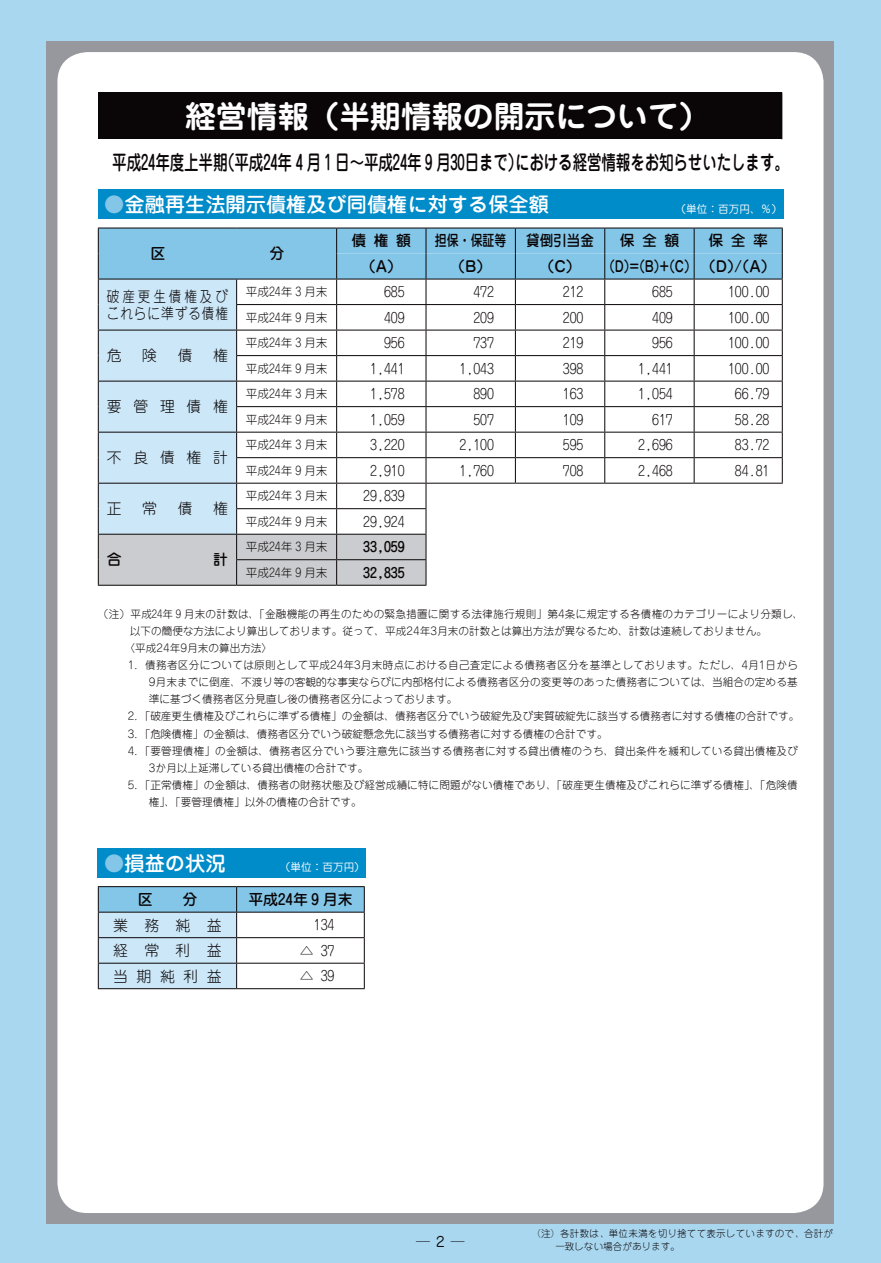
<style>
.page{position:relative;width:881px;height:1263px;background:#fff}
.page>*{position:absolute;margin:0;border:0;box-sizing:border-box;transform-origin:0 0}
.t1{font:700 30.9px "Jun 501 Pro";color:#fff}
.t2{font:500 20.25px "Jun 34 Pro";letter-spacing:-.01em;color:#0a0607;scale:.72 1}
.t3{font:500 20.25px "Jun 34 Pro";color:#fff}
.t4{font:500 14.85px "Jun 34 Pro";color:#0a0607}
.t5{font:300 14.85px "Jun 101 Pro";letter-spacing:.57em;color:#0a0607}
.t6{font:500 14.85px "Jun 34 Pro";color:#0a0607;scale:.8 1}
.t7{font:300 14.85px/17px "Jun 101 Pro";letter-spacing:.07em;color:#0a0607;scale:.85 1}
.t8{font:500 14.85px "Jun 34 Pro";color:#0a0607;scale:.91 1}
.t9{font:300 13.8px "Jun 101 Pro";color:#0a0607}
.t10{font:500 13.8px "Jun 34 Pro";color:#0a0607}
.t11{font:13.8px "Jun 201 Pro";color:#0a0607}
.t12{font:300 11.7px "Jun 101 Pro";color:#0a0607}
.t13{font:300 10.65px "Jun 101 Pro";letter-spacing:.005em;color:#0a0607}
.t14{font:300 10.65px "Jun 101 Pro";letter-spacing:.025em;color:#0a0607}
.t15{font:10.65px "Jun 201 Pro";color:#fff}
.t16{font:300 9.6px/12.8px "Jun 101";letter-spacing:.02em;color:#0a0607}
.s1{color:#83c6e8}
</style>
<div class="page">
<div style="left:0;top:0;width:880px;height:1263px;background:#aad7f0"></div>
<div style="left:47px;top:41px;width:786px;height:1183px;background:#97989d"></div>
<div style="left:57px;top:52px;width:766px;height:1161px;background:#fff;border-radius:30px"></div>
<div style="left:98px;top:92px;width:683px;height:47px;background:#0a0607"></div>
<hr style="left:781px;top:92px;width:1px;height:47px;background:#0a0607">
<div style="left:98px;top:189px;width:684px;height:30px;background:#008bc9"></div>
<hr style="left:98px;top:585px;width:138px;height:1px;background:#0a0607">
<hr style="left:236px;top:585px;width:100px;height:1px;background:#0a0607">
<hr style="left:336px;top:585px;width:90px;height:1px;background:#0a0607">
<svg style="left:98px;top:228px;width:684px;height:357px"></svg>
<hr style="left:98px;top:886px;width:138px;height:1px;background:#0a0607">
<hr style="left:236px;top:886px;width:128px;height:1px;background:#0a0607">
<svg style="left:98px;top:887px;width:267px;height:102px"></svg>
<hr style="left:98px;top:988px;width:138px;height:1px;background:#0a0607">
<hr style="left:236px;top:988px;width:128px;height:1px;background:#0a0607">
<div style="left:98px;top:848px;width:268px;height:30px;background:#008bc9"></div>
<h1 class="t1" style="left:185px;top:91px;width:526px">経営情報（半期情報の開示について）</h1>
<h2 class="t2" style="left:98px;top:146px;width:960px">　平成24年度上半期（平成24年４月１日～平成24年 9 月30日まで）における経営情報をお知らせいたします。</h2>
<h2 class="t3" style="left:104px;top:188px;width:446px"><span class="s1">●</span>金融再生法開示債権及び同債権に対する保全額</h2>
<p class="t15" style="left:675px;top:200px;width:108px">（単位：百万円、％）</p>
<h3 class="t4" style="left:351px;top:229px;width:61px">債権額</h3>
<h3 class="t6" style="left:435px;top:229px;width:91px">担保・保証等</h3>
<h3 class="t8" style="left:526px;top:229px;width:76px">貸倒引当金</h3>
<h3 class="t4" style="left:619px;top:229px;width:61px">保全額</h3>
<h3 class="t4" style="left:708px;top:229px;width:61px">保全率</h3>
<h3 class="t4" style="left:360px;top:255px;width:43px">（A）</h3>
<h3 class="t4" style="left:450px;top:255px;width:43px">（B）</h3>
<h3 class="t4" style="left:539px;top:255px;width:43px">（C）</h3>
<h3 class="t6" style="left:602px;top:255px;width:217px">（D）=（B）+（C）（D）/（A）</h3>
<h3 class="t7" style="left:107px;top:286px;width:144px">破産更生債権及びこれらに準ずる債権</h3>
<p class="t12" style="left:245px;top:283px;width:83px">平成24年 3 月末</p>
<p class="t9" style="left:384px;top:281px;width:22px">685</p>
<p class="t9" style="left:473px;top:281px;width:22px">472</p>
<p class="t9" style="left:562px;top:281px;width:22px">212</p>
<p class="t9" style="left:652px;top:281px;width:22px">685</p>
<p class="t9" style="left:727px;top:281px;width:43px">100.00</p>
<p class="t12" style="left:245px;top:308px;width:83px">平成24年 9 月末</p>
<p class="t9" style="left:384px;top:306px;width:22px">409</p>
<p class="t9" style="left:473px;top:306px;width:22px">209</p>
<p class="t9" style="left:562px;top:306px;width:22px">200</p>
<p class="t9" style="left:652px;top:306px;width:22px">409</p>
<p class="t9" style="left:727px;top:306px;width:43px">100.00</p>
<h3 class="t5" style="left:107px;top:344px;width:16px">危</h3>
<h3 class="t5" style="left:142px;top:344px;width:16px">険</h3>
<h3 class="t5" style="left:178px;top:344px;width:16px">債</h3>
<h3 class="t5" style="left:213px;top:344px;width:16px">権</h3>
<h3 class="t5" style="left:107px;top:395px;width:123px">要管理債権</h3>
<h3 class="t5" style="left:107px;top:446px;width:123px">不良債権計</h3>
<h3 class="t5" style="left:107px;top:497px;width:16px">正</h3>
<h3 class="t5" style="left:142px;top:497px;width:16px">常</h3>
<h3 class="t5" style="left:178px;top:497px;width:16px">債</h3>
<h3 class="t5" style="left:213px;top:497px;width:16px">権</h3>
<p class="t12" style="left:245px;top:334px;width:83px">平成24年 3 月末</p>
<p class="t9" style="left:384px;top:332px;width:22px">956</p>
<p class="t9" style="left:473px;top:332px;width:22px">737</p>
<p class="t9" style="left:562px;top:332px;width:22px">219</p>
<p class="t9" style="left:652px;top:332px;width:22px">956</p>
<p class="t9" style="left:727px;top:332px;width:43px">100.00</p>
<p class="t12" style="left:245px;top:359px;width:83px">平成24年 9 月末</p>
<p class="t9" style="left:370px;top:357px;width:36px">1,441</p>
<p class="t9" style="left:459px;top:357px;width:36px">1,043</p>
<p class="t9" style="left:562px;top:357px;width:22px">398</p>
<p class="t9" style="left:638px;top:357px;width:36px">1,441</p>
<p class="t9" style="left:727px;top:357px;width:43px">100.00</p>
<p class="t12" style="left:245px;top:385px;width:83px">平成24年 3 月末</p>
<p class="t9" style="left:370px;top:383px;width:36px">1,578</p>
<p class="t9" style="left:473px;top:383px;width:22px">890</p>
<p class="t9" style="left:562px;top:383px;width:22px">163</p>
<p class="t9" style="left:638px;top:383px;width:36px">1,054</p>
<p class="t9" style="left:734px;top:383px;width:36px">66.79</p>
<p class="t12" style="left:245px;top:410px;width:83px">平成24年 9 月末</p>
<p class="t9" style="left:370px;top:408px;width:36px">1,059</p>
<p class="t9" style="left:473px;top:408px;width:22px">507</p>
<p class="t9" style="left:562px;top:408px;width:22px">109</p>
<p class="t9" style="left:652px;top:408px;width:22px">617</p>
<p class="t9" style="left:734px;top:408px;width:36px">58.28</p>
<p class="t12" style="left:245px;top:436px;width:83px">平成24年 3 月末</p>
<p class="t9" style="left:370px;top:434px;width:36px">3,220</p>
<p class="t9" style="left:459px;top:434px;width:36px">2,100</p>
<p class="t9" style="left:562px;top:434px;width:22px">595</p>
<p class="t9" style="left:638px;top:434px;width:36px">2,696</p>
<p class="t9" style="left:734px;top:434px;width:36px">83.72</p>
<p class="t12" style="left:245px;top:461px;width:83px">平成24年 9 月末</p>
<p class="t9" style="left:370px;top:459px;width:36px">2,910</p>
<p class="t9" style="left:459px;top:459px;width:36px">1,760</p>
<p class="t9" style="left:562px;top:459px;width:22px">708</p>
<p class="t9" style="left:638px;top:459px;width:36px">2,468</p>
<p class="t9" style="left:734px;top:459px;width:36px">84.81</p>
<p class="t12" style="left:245px;top:487px;width:83px">平成24年 3 月末</p>
<p class="t9" style="left:363px;top:485px;width:43px">29,839</p>
<p class="t12" style="left:245px;top:512px;width:83px">平成24年 9 月末</p>
<p class="t9" style="left:363px;top:510px;width:43px">29,924</p>
<p class="t12" style="left:245px;top:538px;width:83px">平成24年 3 月末</p>
<p class="t10" style="left:363px;top:536px;width:43px">33,059</p>
<p class="t12" style="left:245px;top:563px;width:83px">平成24年 9 月末</p>
<p class="t10" style="left:363px;top:561px;width:43px">32,835</p>
<p class="t13" style="left:98px;top:606px;width:706px">（注）平成24年 9 月末の計数は、「金融機能の再生のための緊急措置に関する法律施行規則」第4条に規定する各債権のカテゴリーにより分類し、</p>
<p class="t13" style="left:130px;top:623px;width:638px">以下の簡便な方法により算出しております。従って、平成24年3月末の計数とは算出方法が異なるため、計数は連続しておりません。</p>
<p class="t13" style="left:98px;top:640px;width:176px">　　　〈平成24年9月末の算出方法〉</p>
<p class="t14" style="left:128px;top:657px;width:671px">1．債務者区分については原則として平成24年3月末時点における自己査定による債務者区分を基準としております。ただし、4月1日から</p>
<p class="t13" style="left:149px;top:674px;width:650px">9月末までに倒産、不渡り等の客観的な事実ならびに内部格付による債務者区分の変更等のあった債務者については、当組合の定める基</p>
<p class="t13" style="left:149px;top:691px;width:310px">準に基づく債務者区分見直し後の債務者区分によっております。</p>
<p class="t13" style="left:128px;top:708px;width:673px">2．「破産更生債権及びこれらに準ずる債権」の金額は、債務者区分でいう破綻先及び実質破綻先に該当する債務者に対する債権の合計です。</p>
<p class="t13" style="left:128px;top:725px;width:481px">3．「危険債権」の金額は、債務者区分でいう破綻懸念先に該当する債務者に対する債権の合計です。</p>
<p class="t13" style="left:128px;top:742px;width:671px">4．「要管理債権」の金額は、債務者区分でいう要注意先に該当する債務者に対する貸出債権のうち、貸出条件を緩和している貸出債権及び</p>
<p class="t13" style="left:149px;top:759px;width:221px">3か月以上延滞している貸出債権の合計です。</p>
<p class="t13" style="left:128px;top:776px;width:671px">5．「正常債権」の金額は、債務者の財務状態及び経営成績に特に問題がない債権であり、「破産更生債権及びこれらに準ずる債権」、「危険債</p>
<p class="t13" style="left:149px;top:793px;width:214px">権」、「要管理債権」以外の債権の合計です。</p>
<h3 class="t4" style="left:107px;top:548px;width:16px">合</h3>
<h3 class="t4" style="left:213px;top:548px;width:16px">計</h3>
<h2 class="t3" style="left:104px;top:847px;width:123px"><span class="s1">●</span>損益の状況</h2>
<p class="t15" style="left:280px;top:859px;width:87px">（単位：百万円）</p>
<h3 class="t4" style="left:138px;top:888px;width:61px">区　　分</h3>
<h3 class="t4" style="left:248px;top:888px;width:106px">平成24年 9 月末</h3>
<h3 class="t5" style="left:113px;top:913px;width:110px">業務純益</h3>
<p class="t9" style="left:313px;top:914px;width:22px">134</p>
<h3 class="t5" style="left:113px;top:939px;width:110px">経常利益</h3>
<p class="t9" style="left:300px;top:939px;width:36px">△ 37</p>
<h3 class="t5" style="left:113px;top:964px;width:110px">当期純利益</h3>
<p class="t9" style="left:300px;top:965px;width:36px">△ 39</p>
<p class="t11" style="left:416px;top:1231px;width:50px">─ 2 ─</p>
<p class="t16" style="left:555px;top:1227px;width:279px;text-indent:-24px">（注）各計数は、単位未満を切り捨てて表示していますので、合計が一致しない場合があります。</p>
</div>
